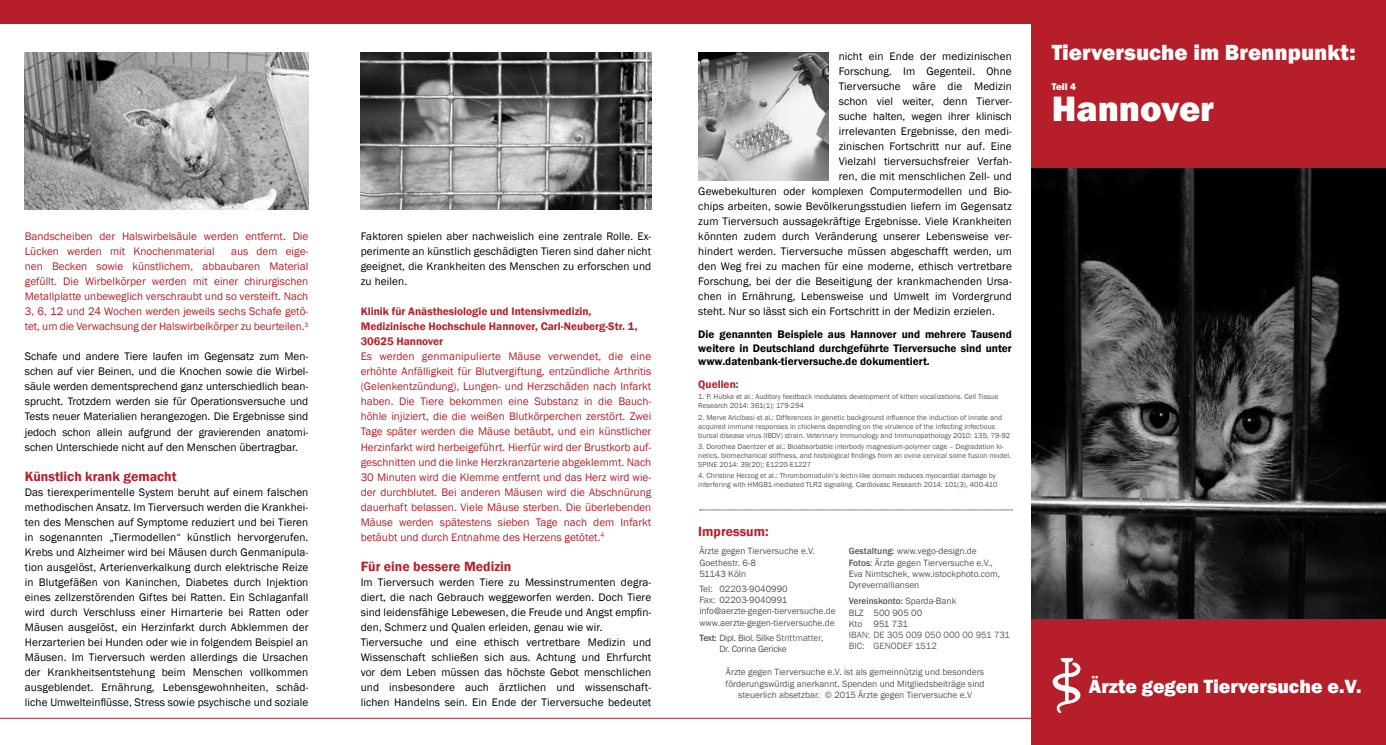
<style>
.page{position:relative;width:1386px;height:745px;background:#fff}
.page>*{position:absolute;margin:0;border:0;box-sizing:border-box;transform-origin:0 0}
.t1{font:800 36.25px "Franklin Gothic";color:#fff}
.t2{font:800 22.5px "Franklin Gothic";color:#fff}
.t3{font:800 19.62px "Franklin Gothic";color:#fff}
.t4{font:600 13.75px "Franklin Gothic";color:#b61f29}
.t5{font:11.25px/15px "Franklin Gothic";letter-spacing:.01em;color:#000;text-align:justify}
.t6{font:11.25px/15px "Franklin Gothic";color:#b61f29;text-align:justify}
.t7{font:600 11.25px/13.8px "Franklin Gothic";color:#000;text-align:justify}
.t8{font:600 11.25px/15px "Franklin Gothic";color:#b61f29}
.t9{font:800 10px "Franklin Gothic";color:#fff}
.t10{font:9.38px/11.2px "Franklin Gothic";color:#575756}
.t11{font:9.38px/11.2px "Franklin Gothic";letter-spacing:-.025em;color:#575756}
.t12{font:9.38px/11.2px "Franklin Gothic";color:#646363}
.t13{font:7.5px/9px "Franklin Gothic";color:#575756}
.s1{font-weight:500}
.s2{color:#646363}
</style>
<div class="page">
<img style="left:1031px;top:168px;width:354px;height:450px">
<div style="left:1031px;top:618px;width:354px;height:126px;background:#b61f29"></div>
<div style="left:1031px;top:0;width:354px;height:168px;background:#b61f29"></div>
<svg style="left:1052px;top:658px;width:29px;height:54px"></svg>
<hr style="left:0;top:717px;width:1031px;height:1px;background:#b61f29">
<div style="left:0;top:0;width:1031px;height:24px;background:#b61f29"></div>
<svg style="left:699px;top:509px;width:313px;height:1px"></svg>
<img style="left:25px;top:52px;width:283px;height:157px">
<img style="left:361px;top:52px;width:290px;height:157px">
<img style="left:698px;top:52px;width:130px;height:128px">
<p class="t6" style="left:25px;top:229px;width:285px">Bandscheiben der Halswirbelsäule werden entfernt. Die<br>Lücken werden mit Knochenmaterial</p>
<p class="t6" style="left:25px;top:244px;width:285px;text-indent:206px">aus dem eige&shy;nen Becken sowie künstlichem, abbaubaren Material gefüllt. Die Wirbelkörper werden mit einer chirurgischen Metallplatte unbeweglich verschraubt und so versteift. Nach 3, 6, 12 und 24 Wochen werden jeweils sechs Schafe getö&shy;tet, um die Verwachsung der Halswirbelkörper zu beurteilen.<sup>3</sup></p>
<p class="t5" style="left:25px;top:349px;width:285px">Schafe und andere Tiere laufen im Gegensatz zum Men&shy;schen auf vier Beinen, und die Knochen sowie die Wirbel&shy;säule werden dementsprechend ganz unterschiedlich bean&shy;sprucht. Trotzdem werden sie für Operationsversuche und Tests neuer Materialien herangezogen. Die Ergebnisse sind jedoch schon allein aufgrund der gravierenden anatomi&shy;schen Unterschiede nicht auf den Menschen übertragbar.</p>
<p class="t4" style="left:25px;top:467px;width:153px">Künstlich krank gemacht</p>
<p class="t5" style="left:25px;top:484px;width:285px">Das tierexperimentelle System beruht auf einem falschen methodischen Ansatz. Im Tierversuch werden die Krankhei&shy;ten des Menschen auf Symptome reduziert und bei Tieren in sogenannten „Tiermodellen“ künstlich hervorgerufen.<br>Krebs und Alzheimer wird bei Mäusen durch Genmanipula&shy;tion ausgelöst, Arterienverkalkung durch elektrische Reize in Blutgefäßen von Kaninchen, Diabetes durch Injektion eines zellzerstörenden Giftes bei Ratten. Ein Schlaganfall wird durch Verschluss einer Hirnarterie bei Ratten oder Mäusen ausgelöst, ein Herzinfarkt durch Abklemmen der Herzarterien bei Hunden oder wie in folgendem Beispiel an Mäusen. Im Tierversuch werden allerdings die Ursachen der Krankheitsentstehung beim Menschen vollkommen ausgeblendet. Ernährung, Lebensgewohnheiten, schäd&shy;liche Umwelteinflüsse, Stress sowie psychische und soziale</p>
<p class="t5" style="left:361px;top:229px;width:292px">Faktoren spielen aber nachweislich eine zentrale Rolle. Ex&shy;perimente an künstlich geschädigten Tieren sind daher nicht geeignet, die Krankheiten des Menschen zu erforschen und zu heilen.</p>
<p class="t8" style="left:361px;top:304px;width:279px">Klinik für Anästhesiologie und Intensivmedizin,<br>Medizinische Hochschule Hannover, Carl-Neuberg-Str. 1,<br>30625 Hannover</p>
<p class="t6" style="left:361px;top:349px;width:292px">Es werden genmanipulierte Mäuse verwendet, die eine erhöhte Anfälligkeit für Blutvergiftung, entzündliche Arthritis (Gelenkentzündung), Lungen- und Herzschäden nach Infarkt haben. Die Tiere bekommen eine Substanz in die Bauch&shy;höhle injiziert, die die weißen Blutkörperchen zerstört. Zwei Tage später werden die Mäuse betäubt, und ein künstlicher Herzinfarkt wird herbeigeführt. Hierfür wird der Brustkorb auf&shy;geschnitten und die linke Herzkranzarterie abgeklemmt. Nach 30 Minuten wird die Klemme entfernt und das Herz wird wie&shy;der durchblutet. Bei anderen Mäusen wird die Abschnürung dauerhaft belassen. Viele Mäuse sterben. Die überlebenden Mäuse werden spätestens sieben Tage nach dem Infarkt betäubt und durch Entnahme des Herzens getötet.<sup>4</sup></p>
<p class="t4" style="left:361px;top:557px;width:152px">Für eine bessere Medizin</p>
<p class="t5" style="left:361px;top:574px;width:292px;text-align:left">Im Tierversuch werden Tiere zu Messinstrumenten degra&shy;diert, die nach Gebrauch weggeworfen werden. Doch Tiere sind leidensfähige Lebewesen, die Freude und Angst empfin&shy;den, Schmerz und Qualen erleiden, genau wie wir.<br>Tierversuche und eine ethisch vertretbare Medizin und Wissenschaft schließen sich aus. Achtung und Ehrfurcht vor dem Leben müssen das höchste Gebot menschlichen und insbesondere auch ärztlichen und wissenschaft&shy;lichen Handelns sein. Ein Ende der Tierversuche bedeutet</p>
<p class="t5" style="left:838px;top:49px;width:175px">nicht ein Ende der medizinischen</p>
<p class="t5" style="left:838px;top:64px;width:175px">Forschung. Im Gegenteil. Ohne</p>
<p class="t5" style="left:838px;top:79px;width:175px">Tierversuche wäre die Medizin</p>
<p class="t5" style="left:838px;top:94px;width:175px">schon viel weiter, denn Tierver-</p>
<p class="t5" style="left:838px;top:109px;width:175px">suche halten, wegen ihrer klinisch</p>
<p class="t5" style="left:838px;top:124px;width:175px">irrelevanten Ergebnisse, den medi-</p>
<p class="t5" style="left:838px;top:139px;width:175px">zinischen Fortschritt nur auf. Eine</p>
<p class="t5" style="left:838px;top:154px;width:175px">Vielzahl tierversuchsfreier Verfah-</p>
<p class="t5" style="left:838px;top:169px;width:175px">ren, die mit menschlichen Zell- und</p>
<p class="t5" style="left:698px;top:184px;width:315px">Gewebekulturen oder komplexen Computermodellen und Bio-</p>
<p class="t5" style="left:698px;top:199px;width:315px">chips arbeiten, sowie Bevölkerungsstudien liefern im Gegensatz</p>
<p class="t5" style="left:698px;top:214px;width:315px">zum Tierversuch aussagekräftige Ergebnisse. Viele Krankheiten</p>
<p class="t5" style="left:698px;top:229px;width:315px">könnten zudem durch Veränderung unserer Lebensweise ver-</p>
<p class="t5" style="left:698px;top:244px;width:315px">hindert werden. Tierversuche müssen abgeschafft werden, um</p>
<p class="t5" style="left:698px;top:259px;width:315px">den Weg frei zu machen für eine moderne, ethisch vertretbare</p>
<p class="t5" style="left:698px;top:274px;width:315px">Forschung, bei der die Beseitigung der krankmachenden Ursa-</p>
<p class="t5" style="left:698px;top:289px;width:315px">chen in Ernährung, Lebensweise und Umwelt im Vordergrund</p>
<p class="t5" style="left:698px;top:304px;width:298px">steht. Nur so lässt sich ein Fortschritt in der Medizin erzielen.</p>
<p class="t7" style="left:698px;top:327px;width:315px">Die genannten Beispiele aus Hannover und mehrere Tausend weitere in Deutschland durchgeführte Tierversuche sind unter www.datenbank-tierversuche.de dokumentiert.</p>
<p class="t8" style="left:698px;top:376px;width:42px">Quellen:</p>
<p class="t13" style="left:698px;top:392px;width:301px">1. P. Hubka et al.: Auditory feedback modulates development of kitten vocalizations. Cell Tissue<br>Research 2014: 361(1); 179-294</p>
<p class="t13" style="left:698px;top:412px;width:313px">2. Merve Aricibasi et al.: Differences in genetic background influence the induction of innate and acquired immune responses in chickens depending on the virulence of the infecting infectious bursal disease virus (IBDV) strain. Veterinary Immunology and Immunopathology 2010: 135, 79-92</p>
<p class="t13" style="left:698px;top:441px;width:314px">3. Dorothea Daentzer et al.: Bioabsorbable interbody magnesium-polymer cage – Degradation ki&shy;netics, biomechanical stiffness, and histological findings from an ovine cervical soine fusion model.<br>SPINE 2014: 39(20); E1220-E1227</p>
<p class="t13" style="left:698px;top:471px;width:300px">4. Christine Herzog et al.: Thrombomodulin’s lectin-like domain reduces myocardial damage by interfering with HMGB1-mediated TLR2 signaling. Cardiovasc Research 2014: 101(3), 400-410</p>
<p class="t4" style="left:698px;top:523px;width:72px">Impressum:</p>
<p class="t10" style="left:699px;top:545px;width:117px">Ärzte gegen Tierversuche e.V.<br>Goethestr. 6-8<br>51143 Köln</p>
<p class="t10" style="left:699px;top:583px;width:138px">Tel: 02203-9040990<br>Fax: 02203-9040991 info@aerzte-gegen-tierversuche.de www.aerzte-gegen-tierversuche.de</p>
<p class="t11" style="left:719px;top:631px;width:105px;text-indent:-20px"><span class="s1">Text:</span> Dipl. Biol. Silke <span class="s2">Strittmatter,<br></span>Dr. Corina Gericke</p>
<p class="t10" style="left:848px;top:545px;width:153px"><span class="s1">Gestaltung:</span> www.vego-design.de <span class="s1">Fotos</span>: Ärzte gegen Tierversuche e.V., Eva Nimtschek, www.istockphoto.com, Dyrevernalliansen</p>
<p class="t10" style="left:848px;top:595px;width:109px"><span class="s1">Vereinskonto:</span> Sparda-Bank<br>BLZ 500 905 00<br>Kto 951 731</p>
<p class="t12" style="left:848px;top:629px;width:163px">IBAN: DE 305 009 050 000 00 951 731<br>BIC: GENODEF 1S12</p>
<p class="t10" style="left:725px;top:666px;width:260px;text-align:center">Ärzte gegen Tierversuche e.V. ist als gemeinnützig und besonders förderungswürdig anerkannt. Spenden und Mitgliedsbeiträge sind steuerlich absetzbar. © 2015 Ärzte gegen Tierversuche e.V</p>
<h2 class="t2" style="left:1051px;top:38px;width:305px">Tierversuche im Brennpunkt:</h2>
<p class="t9" style="left:1051px;top:80px;width:26px">Teil 4</p>
<h1 class="t1" style="left:1051px;top:86px;width:164px">Hannover</h1>
<h3 class="t3" style="left:1088px;top:673px;width:274px">Ärzte gegen Tierversuche e.V.</h3>
</div>
